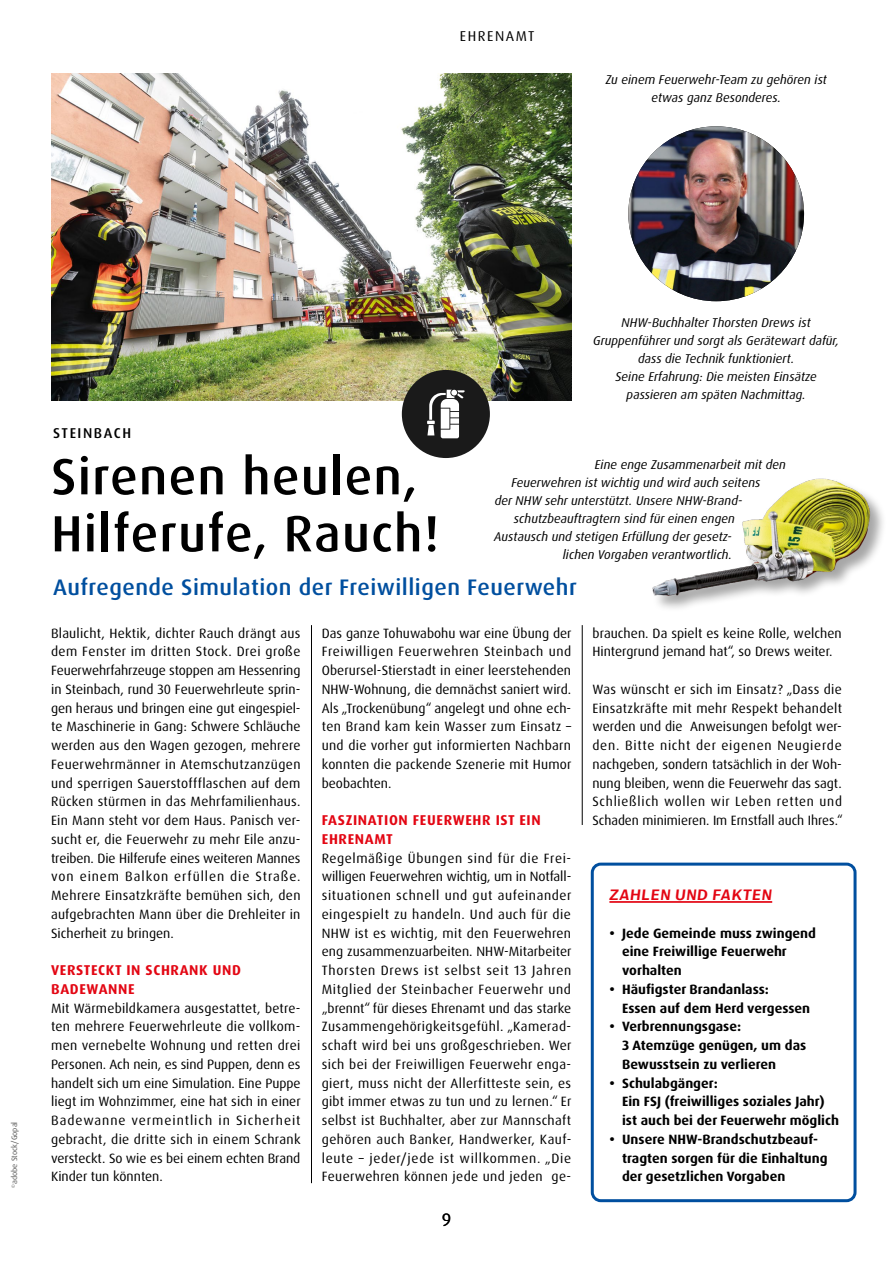
<style>
.page{position:relative;width:893px;height:1263px;background:#fff}
.page>*{position:absolute;margin:0;border:0;box-sizing:border-box;transform-origin:0 0}
.t1{font:500 51px/57px "Dax OT";letter-spacing:.025em;color:#000}
.t2{font:500 22.5px "Dax OT";letter-spacing:.02em;color:#004f9f}
.t3{font:18px "Dax OT";color:#000}
.t4{font:italic 600 15px "Real Text Pro";letter-spacing:.045em;color:#e30613}
.t5{font:700 14.25px/18.8px "Dax OT";letter-spacing:.045em;color:#e30613}
.t6{font:500 14.25px "Dax OT";letter-spacing:.11em;color:#000}
.t7{font:14.25px "Dax OT";letter-spacing:.11em;color:#000}
.t8{font:13.5px/18.8px "Dax OT";color:#000;text-align:justify}
.t9{font:700 13.5px/18.8px "Dax OT";color:#000}
.t10{font:italic 12.75px/18px "Dax OT";color:#000;text-align:center}
.t11{font:7.8px "Dax OT";color:#575756}
</style>
<div class="page">
<img style="left:51px;top:74px;width:520px;height:326px">
<div style="left:591px;top:863px;width:265px;height:339px;border:3px solid #004f9f;border-radius:9px"></div>
<hr style="left:609px;top:901px;width:163px;height:2px;background:#e30613">
<img style="left:628px;top:126px;width:176px;height:175px;border-radius:88px">
<img style="left:652px;top:478px;width:231px;height:131px">
<hr style="left:311px;top:625px;width:1px;height:558px;background:#000">
<hr style="left:582px;top:625px;width:1px;height:200px;background:#000">
<div style="left:402px;top:370px;width:88px;height:88px;background:#1a1a1a;border-radius:50%"></div>
<svg style="left:427px;top:390px;width:38px;height:48px"></svg>
<p class="t7" style="left:460px;top:27px;width:76px">EHRENAMT</p>
<p class="t10" style="left:606px;top:70px;width:223px">Zu einem Feuerwehr-Team zu gehören ist etwas ganz Besonderes.</p>
<p class="t11" style="left:10px;top:1187px;width:67px;rotate:-90deg"><sup>©</sup>adobe Stock/Gopal</p>
<p class="t10" style="left:593px;top:313px;width:248px">NHW-Buchhalter Thorsten Drews ist Gruppenführer und sorgt als Gerätewart dafür, dass die Technik funktioniert.<br>Seine Erfahrung: Die meisten Einsätze passieren am späten Nachmittag.</p>
<p class="t6" style="left:53px;top:424px;width:80px">STEINBACH</p>
<h1 class="t1" style="left:51px;top:449px;width:389px">Sirenen heulen,<br>Hilferufe, Rauch!</h1>
<h2 class="t2" style="left:53px;top:573px;width:525px">Aufregende Simulation der Freiwilligen Feuerwehr</h2>
<p class="t10" style="left:595px;top:455px;width:192px">Eine enge Zusammenarbeit mit den</p>
<p class="t10" style="left:511px;top:473px;width:251px">Feuerwehren ist wichtig und wird auch seitens</p>
<p class="t10" style="left:495px;top:491px;width:249px">der NHW sehr unterstützt. Unsere NHW-Brand-</p>
<p class="t10" style="left:514px;top:509px;width:223px">schutzbeauftragtern sind für einen engen</p>
<p class="t10" style="left:494px;top:527px;width:239px">Austausch und stetigen Erfüllung der gesetz-</p>
<p class="t10" style="left:563px;top:545px;width:171px">lichen Vorgaben verantwortlich.</p>
<p class="t8" style="left:51px;top:624px;width:251px">Blaulicht, Hektik, dichter Rauch drängt aus dem Fenster im dritten Stock. Drei große Feuerwehrfahrzeuge stoppen am Hessenring in Steinbach, rund 30 Feuerwehrleute sprin&shy;gen heraus und bringen eine gut eingespiel&shy;te Maschinerie in Gang: Schwere Schläuche werden aus den Wagen gezogen, mehrere Feuerwehrmänner in Atemschutzanzügen und sperrigen Sauerstoffflaschen auf dem Rücken stürmen in das Mehrfamilienhaus.<br>Ein Mann steht vor dem Haus. Panisch ver&shy;sucht er, die Feuerwehr zu mehr Eile anzu&shy;treiben. Die Hilferufe eines weiteren Mannes von einem Balkon erfüllen die Straße.<br>Mehrere Einsatzkräfte bemühen sich, den aufgebrachten Mann über die Drehleiter in Sicherheit zu bringen.</p>
<p class="t5" style="left:51px;top:961px;width:191px">VERSTECKT IN SCHRANK UND<br>BADEWANNE</p>
<p class="t8" style="left:51px;top:999px;width:251px">Mit Wärmebildkamera ausgestattet, betre&shy;ten mehrere Feuerwehrleute die vollkom&shy;men vernebelte Wohnung und retten drei Personen. Ach nein, es sind Puppen, denn es handelt sich um eine Simulation. Eine Puppe liegt im Wohnzimmer, eine hat sich in einer Badewanne vermeintlich in Sicherheit gebracht, die dritte sich in einem Schrank versteckt. So wie es bei einem echten Brand Kinder tun könnten.</p>
<p class="t8" style="left:322px;top:624px;width:251px">Das ganze Tohuwabohu war eine Übung der Freiwilligen Feuerwehren Steinbach und Oberursel-Stierstadt in einer leerstehenden NHW-Wohnung, die demnächst saniert wird.<br>Als „Trockenübung“ angelegt und ohne ech&shy;ten Brand kam kein Wasser zum Einsatz – und die vorher gut informierten Nachbarn konnten die packende Szenerie mit Humor beobachten.</p>
<p class="t5" style="left:322px;top:811px;width:220px">FASZINATION FEUERWEHR IST EIN<br>EHRENAMT</p>
<p class="t8" style="left:322px;top:849px;width:251px">Regelmäßige Übungen sind für die Frei&shy;willigen Feuerwehren wichtig, um in Notfall&shy;situationen schnell und gut aufeinander eingespielt zu handeln. Und auch für die NHW ist es wichtig, mit den Feuerwehren eng zusammenzuarbeiten. NHW-Mitarbeiter Thorsten Drews ist selbst seit 13 Jahren Mitglied der Steinbacher Feuerwehr und „brennt“ für dieses Ehrenamt und das starke Zusammengehörigkeitsgefühl. „Kamerad&shy;schaft wird bei uns großgeschrieben. Wer sich bei der Freiwilligen Feuerwehr enga&shy;giert, muss nicht der Allerfitteste sein, es gibt immer etwas zu tun und zu lernen.“ Er selbst ist Buchhalter, aber zur Mannschaft gehören auch Banker, Handwerker, Kauf&shy;leute – jeder/jede ist willkommen. „Die Feuerwehren können jede und jeden ge-</p>
<h3 class="t3" style="left:442px;top:1208px;width:11px">9</h3>
<p class="t8" style="left:592px;top:624px;width:251px">brauchen. Da spielt es keine Rolle, welchen<br>Hintergrund jemand hat“, so Drews weiter.</p>
<p class="t8" style="left:592px;top:680px;width:252px">Was wünscht er sich im Einsatz? „Dass die Einsatzkräfte mit mehr Respekt behandelt werden und die Anweisungen befolgt wer&shy;den. Bitte nicht der eigenen Neugierde nachgeben, sondern tatsächlich in der Woh&shy;nung bleiben, wenn die Feuerwehr das sagt.<br>Schließlich wollen wir Leben retten und Schaden minimieren. Im Ernstfall auch Ihres.“</p>
<p class="t4" style="left:609px;top:884px;width:164px">ZAHLEN UND FAKTEN</p>
<p class="t9" style="left:622px;top:924px;width:196px;text-indent:-13px">• Jede Gemeinde muss zwingend eine Freiwillige Feuerwehr vorhalten</p>
<p class="t9" style="left:622px;top:980px;width:190px;text-indent:-13px">• Häufigster Brandanlass:<br>Essen auf dem Herd vergessen</p>
<p class="t9" style="left:622px;top:1017px;width:186px;text-indent:-13px">• Verbrennungsgase:<br>3 Atemzüge genügen, um das<br>Bewusstsein zu verlieren</p>
<p class="t9" style="left:622px;top:1074px;width:218px;text-indent:-13px">• Schulabgänger:<br>Ein FSJ (freiwilliges soziales Jahr) ist auch bei der Feuerwehr möglich</p>
<p class="t9" style="left:622px;top:1130px;width:207px;text-indent:-13px">• Unsere NHW-Brandschutzbeauf&shy;tragten sorgen für die Einhaltung der gesetzlichen Vorgaben</p>
</div>
